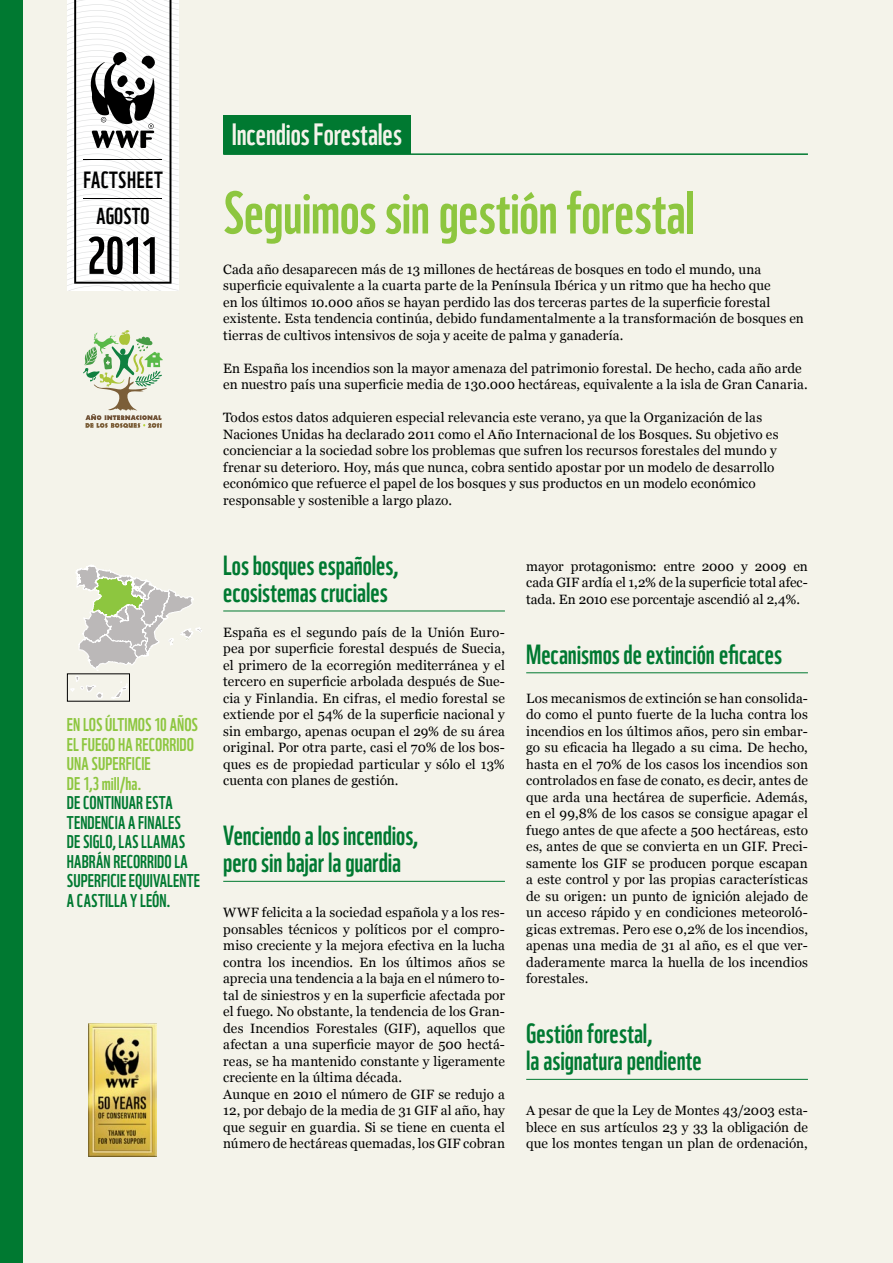
<style>
.page{position:relative;width:893px;height:1263px;background:#f4f3ea}
.page>*{position:absolute;margin:0;border:0;box-sizing:border-box;transform-origin:0 0}
.t1{font:58.5px "WWF";letter-spacing:-.01em;color:#8dc63f}
.t2{font:51px "WWF";color:#000}
.t3{font:30px "WWF";letter-spacing:-.005em;color:#f4f3ea}
.t4{font:27px/27px "WWF";letter-spacing:-.005em;color:#007931}
.t5{font:22.8px "WWF";letter-spacing:.025em;color:#000}
.t6{font:22.5px "WWF";color:#000}
.t7{font:18px/19.5px "WWF";letter-spacing:.01em;color:#007931}
.t8{font:18px/19.5px "WWF";letter-spacing:.005em;color:#8dc63f}
.t9{font:13.5px/16.5px "Georgia";letter-spacing:.01em;color:#000}
</style>
<div class="page">
<div style="left:0;top:0;width:22px;height:1263px;background:#007931"></div>
<svg style="left:67px;top:0;width:112px;height:291px"></svg>
<div style="left:223px;top:115px;width:187px;height:38px;background:#007931"></div>
<hr style="left:223px;top:153px;width:585px;height:2px;background:#007931">
<hr style="left:223px;top:611px;width:282px;height:1px;background:#007931">
<hr style="left:223px;top:881px;width:282px;height:1px;background:#007931">
<hr style="left:526px;top:672px;width:282px;height:1px;background:#007931">
<hr style="left:526px;top:1079px;width:282px;height:1px;background:#007931">
<svg style="left:70px;top:565px;width:132px;height:134px"></svg>
<div style="left:67px;top:674px;width:63px;height:27px;border:1px solid #000"></div>
<svg style="left:83px;top:330px;width:80px;height:98px"></svg>
<img style="left:89px;top:1023px;width:68px;height:134px">
<h3 class="t5" style="left:83px;top:162px;width:81px">FACTSHEET</h3>
<h3 class="t6" style="left:97px;top:199px;width:55px">AGOSTO</h3>
<h2 class="t2" style="left:87px;top:216px;width:74px">2011</h2>
<h3 class="t8" style="left:67px;top:713px;width:53px">En los últimos</h3>
<h3 class="t8" style="left:67px;top:713px;width:127px;text-indent:87px">10 años el fuego ha recorrido una superficie<br>de 1,3 mill/ha.</h3>
<h3 class="t7" style="left:67px;top:791px;width:96px">De continuar esta tendencia a finales desiglo</h3>
<h3 class="t7" style="left:67px;top:830px;width:115px;text-indent:46px">, las llamas habrán recorrido la superficie equivale</h3>
<h3 class="t7" style="left:179px;top:869px;width:15px">nte</h3>
<h3 class="t7" style="left:67px;top:889px;width:18px">aCastilla</h3>
<h3 class="t7" style="left:130px;top:889px;width:42px">y León.</h3>
<h3 class="t3" style="left:232px;top:111px;width:172px">Incendios Forestales</h3>
<h1 class="t1" style="left:223px;top:167px;width:473px">Seguimos sin gestión forestal</h1>
<p class="t9" style="left:223px;top:261px;width:582px">Cada año desaparecen más de 13 millones de hectáreas de bosques en todo el mundo, una superficie equivalente a la cuarta parte de la Península Ibérica y un ritmo que ha hecho que<br>en los últimos 10.000 años se hayan perdido las dos terceras partes de la superficie forestal existente. Esta tendencia continúa, debido fundamentalmente a la transformación de bosques en tierras de cultivos intensivos de soja y aceite de palma y ganadería.</p>
<p class="t9" style="left:223px;top:360px;width:586px">En España los incendios son la mayor amenaza del patrimonio forestal. De hecho, cada año arde en nuestro país una superficie media de 130.000 hectáreas, equivalente a la isla de Gran Canaria.</p>
<p class="t9" style="left:223px;top:409px;width:557px">Todos estos datos adquieren especial relevancia este verano, ya que la Organización de las Naciones Unidas ha declarado 2011 como el Año Internacional de los Bosques. Su objetivo es concienciar a la sociedad sobre los problemas que sufren los recursos forestales del mundo y frenar su deterioro. Hoy, más que nunca, cobra sentido apostar por un modelo de desarrollo económico que refuerce el papel de los bosques y sus productos en un modelo económico responsable y sostenible a largo plazo.</p>
<h3 class="t4" style="left:223px;top:549px;width:177px">Los bosques españoles, ecosistemas cruciales</h3>
<p class="t9" style="left:223px;top:624px;width:283px;text-align:justify">España es el segundo país de la Unión Euro&shy;pea por superficie forestal después de Suecia, el primero de la ecorregión mediterránea y el tercero en superficie arbolada después de Sue&shy;cia y Finlandia. En cifras, el medio forestal se extiende por el 54% de la superficie nacional y sin embargo, apenas ocupan el 29% de su área original. Por otra parte, casi el 70% de los bos&shy;ques es de propiedad particular y sólo el 13% cuenta con planes de gestión.</p>
<h3 class="t4" style="left:223px;top:820px;width:196px">Venciendo a los incendios, pero sin bajar la guardia</h3>
<p class="t9" style="left:223px;top:904px;width:283px">WWF felicita a la sociedad española y a los res&shy;ponsables técnicos y políticos por el compro&shy;miso creciente y la mejora efectiva en la lucha contra los incendios. En los últimos años se aprecia una tendencia a la baja en el número to&shy;tal de siniestros y en la superficie afectada por el fuego. No obstante, la tendencia de los Gran&shy;des Incendios Forestales (GIF), aquellos que afectan a una superficie mayor de 500 hectá&shy;reas, se ha mantenido constante y ligeramente creciente en la última década.<br>Aunque en 2010 el número de GIF se redujo a 12, por debajo de la media de 31 GIF al año, hay que seguir en guardia. Si se tiene en cuenta el número de hectáreas quemadas, los GIF cobran</p>
<p class="t9" style="left:526px;top:558px;width:283px;text-align:justify">mayor protagonismo: entre 2000 y 2009 en cada GIF ardía el 1,2% de la superficie total afec&shy;tada. En 2010 ese porcentaje ascendió al 2,4%.</p>
<h3 class="t4" style="left:526px;top:638px;width:257px">Mecanismos de extinción eficaces</h3>
<p class="t9" style="left:526px;top:690px;width:283px;text-align:justify">Los mecanismos de extinción se han consolida&shy;do como el punto fuerte de la lucha contra los incendios en los últimos años, pero sin embar&shy;go su eficacia ha llegado a su cima. De hecho, hasta en el 70% de los casos los incendios son controlados en fase de conato, es decir, antes de que arda una hectárea de superficie. Además, en el 99,8% de los casos se consigue apagar el fuego antes de que afecte a 500 hectáreas, esto es, antes de que se convierta en un GIF. Preci&shy;samente los GIF se producen porque escapan a este control y por las propias características de su origen: un punto de ignición alejado de un acceso rápido y en condiciones meteoroló&shy;gicas extremas. Pero ese 0,2% de los incendios, apenas una media de 31 al año, es el que ver&shy;daderamente marca la huella de los incendios forestales.</p>
<h3 class="t4" style="left:526px;top:1018px;width:177px">Gestión forestal,<br>la asignatura pendiente</h3>
<p class="t9" style="left:526px;top:1102px;width:283px;text-align:justify">A pesar de que la Ley de Montes 43/2003 esta&shy;blece en sus artículos 23 y 33 la obligación de que los montes tengan un plan de ordenación,</p>
</div>
